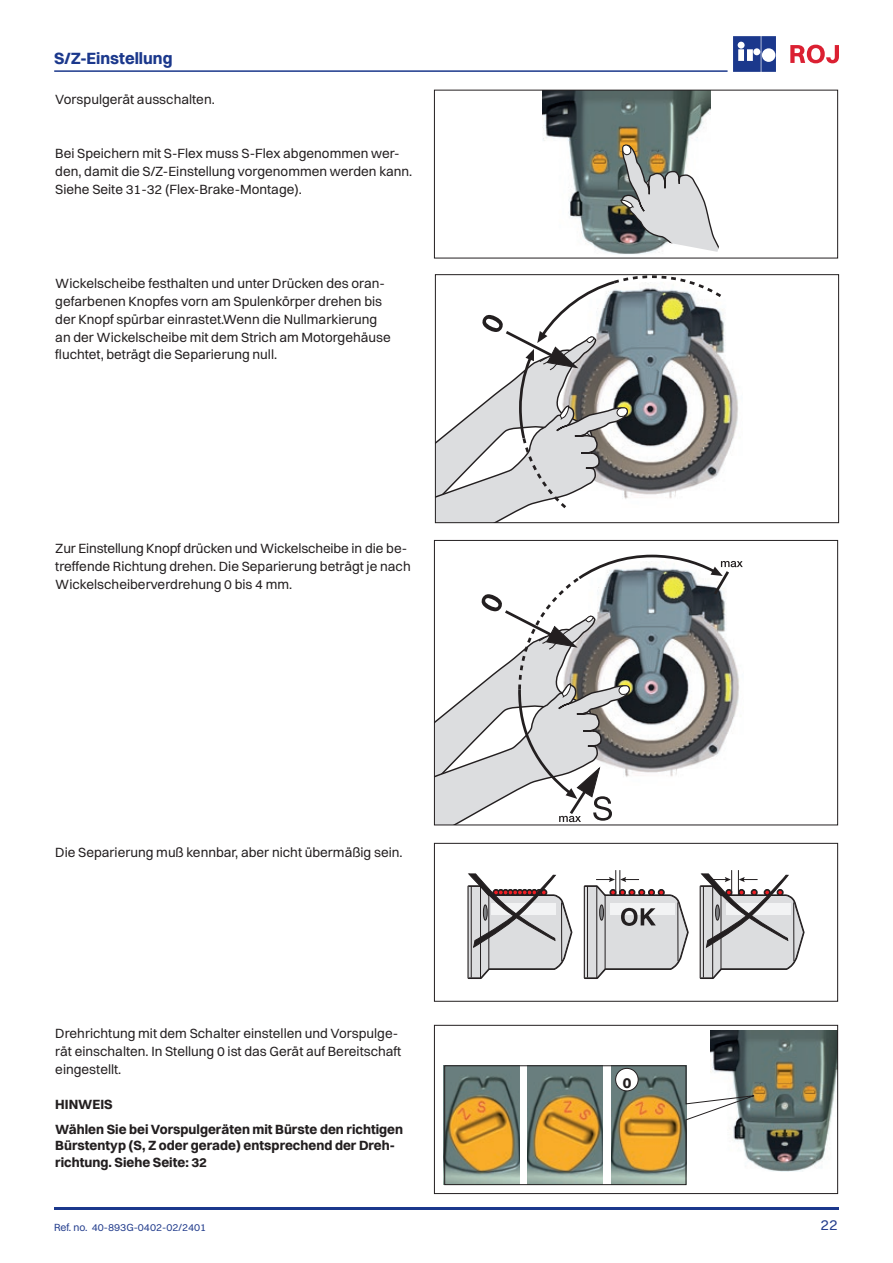
<style>
.page{position:relative;width:893px;height:1263px;background:#fff}
.page>*{position:absolute;margin:0;border:0;box-sizing:border-box;transform-origin:0 0}
.t1{font:700 16.5px "Switzer";color:#1b388c}
.t2{font:15px "Switzer";color:#253f8e}
.t3{font:700 15px "Switzer";color:#231f20}
.t4{font:13.5px/18px "Switzer";color:#231f20}
.t5{font:700 13.5px/25px "Switzer";color:#231f20}
.t6{font:10.5px "Switzer";color:#253f8e}
</style>
<div class="page">
<hr style="left:54px;top:70px;width:674px;height:2px;background:#1b388c">
<svg style="left:733px;top:36px;width:43px;height:36px"></svg>
<svg style="left:790px;top:45px;width:49px;height:18px"></svg>
<hr style="left:54px;top:1208px;width:785px;height:2px;background:#1b388c">
<img style="left:724px;top:322px;width:16px;height:139px">
<img style="left:711px;top:1030px;width:125px;height:141px">
<div style="left:434px;top:1025px;width:404px;height:169px;border:1px solid #231f20"></div>
<img style="left:542px;top:92px;width:169px;height:162px">
<div style="left:434px;top:90px;width:404px;height:168px;border:1px solid #231f20"></div>
<svg style="left:437px;top:276px;width:287px;height:245px"></svg>
<div style="left:435px;top:274px;width:404px;height:249px;border:1px solid #231f20"></div>
<svg style="left:436px;top:555px;width:307px;height:268px"></svg>
<div style="left:434px;top:540px;width:404px;height:285px;border:1px solid #231f20"></div>
<svg style="left:467px;top:874px;width:106px;height:105px"></svg>
<svg style="left:583px;top:870px;width:106px;height:109px"></svg>
<svg style="left:699px;top:870px;width:106px;height:109px"></svg>
<div style="left:434px;top:843px;width:404px;height:159px;border:1px solid #231f20"></div>
<svg style="left:621px;top:144px;width:98px;height:108px"></svg>
<svg style="left:444px;top:1065px;width:317px;height:120px"></svg>
<div style="left:616px;top:1068px;width:22px;height:23px;background:#fff;border-radius:50%"></div>
<div style="left:615px;top:1068px;width:23px;height:23px;border:1px solid #231f20;border-radius:50%"></div>
<p class="t1" style="left:54px;top:48px;width:120px">S/Z-Einstellung</p>
<p class="t4" style="left:55px;top:90px;width:161px">Vorspulgerät ausschalten.</p>
<p class="t4" style="left:55px;top:144px;width:359px">Bei Speichern mit S-Flex muss S-Flex abgenommen wer&shy;den, damit die S/Z-Einstellung vorgenommen werden kann.<br>Siehe Seite 31-32 (Flex-Brake-Montage).</p>
<p class="t4" style="left:55px;top:274px;width:337px">Wickelscheibe festhalten und unter Drücken des oran&shy;gefarbenen Knopfes vorn am Spulenkörper drehen bis der Knopf spürbar einrastet.Wenn die Nullmarkierung an der Wickelscheibe mit dem Strich am Motorgehäuse fluchtet, beträgt die Separierung null.</p>
<p class="t4" style="left:55px;top:539px;width:357px">Zur Einstellung Knopf drücken und Wickelscheibe in die be&shy;treffende Richtung drehen. Die Separierung beträgt je nach<br>Wickelscheiberverdrehung 0 bis 4 mm.</p>
<p class="t4" style="left:55px;top:843px;width:349px">Die Separierung muß kennbar, aber nicht übermäßig sein.</p>
<p class="t4" style="left:55px;top:1024px;width:348px">Drehrichtung mit dem Schalter einstellen und Vorspulge&shy;rät einschalten. In Stellung 0 ist das Gerät auf Bereitschaft eingestellt.</p>
<p class="t5" style="left:55px;top:1091px;width:349px">HINWEIS<br>Wählen Sie bei Vorspulgeräten mit Bürste den richtigen</p>
<p class="t5" style="left:55px;top:1137px;width:341px;line-height:16.5px">Bürstentyp (S, Z oder gerade) entsprechend der Dreh&shy;richtung. Siehe Seite: 32</p>
<p class="t6" style="left:54px;top:1221px;width:154px">Ref. no. 40-893G-0402-02/2401</p>
<p class="t3" style="left:623px;top:1073px;width:10px">0</p>
<p class="t2" style="left:820px;top:1216px;width:19px">22</p>
</div>
